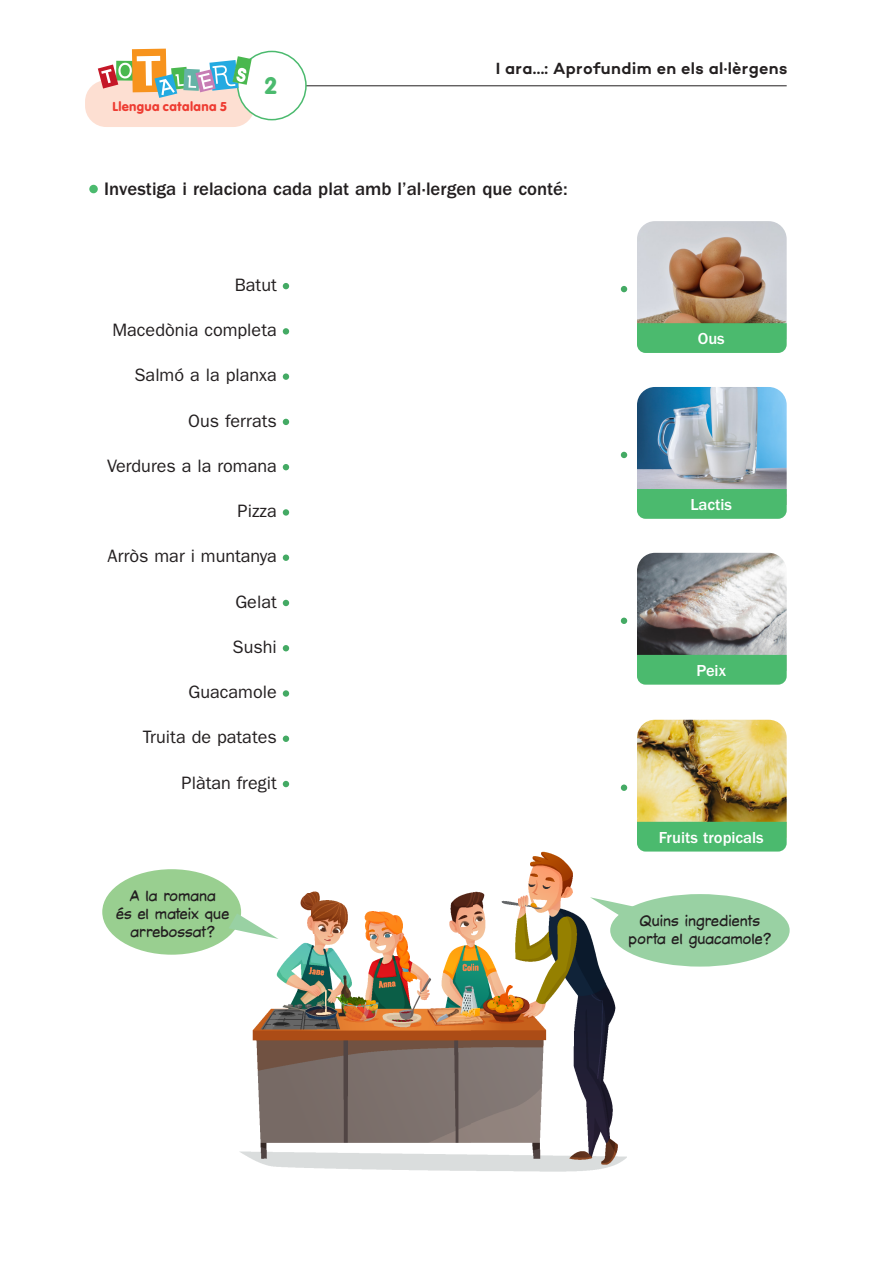
<style>
.page{position:relative;width:893px;height:1263px;background:#fff}
.page>*{position:absolute;margin:0;border:0;box-sizing:border-box;transform-origin:0 0}
.t1{font:25.05px "Vag";color:#4bba6e}
.T-Ordre{font:500 18.75px "Franklin Gothic LT";color:#231f20}
.T-_text_espai_treba{font:18px "Franklin Gothic LT";color:#231f20}
.AD_títol{font:600 16.5px "Campton";letter-spacing:.02em;color:#231f20}
.T-_text_espai_treba-2{font:500 16.5px "Franklin Gothic LT";color:#fff}
.text_informacio{font:15px/18px "CC Dave Gibbons Lower";color:#231f20;text-align:center}
.t2{font:13.5px "Vag";letter-spacing:.02em;color:#ee3b31}
</style>
<div class="page">
<div style="left:89px;top:185px;width:9px;height:8px;background:#4bba6e;border-radius:50%"></div>
<svg style="left:283px;top:283px;width:6px;height:6px"></svg>
<div style="left:283px;top:328px;width:6px;height:7px;background:#44aa64;border-radius:50%"></div>
<div style="left:283px;top:373px;width:6px;height:7px;background:#44aa64;border-radius:50%"></div>
<svg style="left:283px;top:419px;width:6px;height:6px"></svg>
<svg style="left:283px;top:464px;width:6px;height:6px"></svg>
<div style="left:283px;top:509px;width:6px;height:7px;background:#44aa64;border-radius:50%"></div>
<div style="left:283px;top:554px;width:6px;height:7px;background:#44aa64;border-radius:50%"></div>
<svg style="left:283px;top:600px;width:6px;height:6px"></svg>
<svg style="left:283px;top:645px;width:6px;height:6px"></svg>
<div style="left:283px;top:690px;width:6px;height:7px;background:#44aa64;border-radius:50%"></div>
<div style="left:283px;top:735px;width:6px;height:7px;background:#44aa64;border-radius:50%"></div>
<svg style="left:283px;top:781px;width:6px;height:6px"></svg>
<img style="left:637px;top:221px;width:150px;height:102px">
<img style="left:637px;top:387px;width:150px;height:102px">
<img style="left:637px;top:553px;width:150px;height:102px">
<img style="left:637px;top:720px;width:150px;height:102px">
<hr style="left:265px;top:85px;width:522px;height:1px;background:#231f20">
<div style="left:85px;top:80px;width:170px;height:47px;background:#fddfd2;border-radius:21px"></div>
<div style="left:238px;top:51px;width:68px;height:69px;background:#fff;border-radius:50%"></div>
<div style="left:237px;top:51px;width:70px;height:69px;border:2px solid #4bba6e;border-radius:50%"></div>
<svg style="left:98px;top:49px;width:154px;height:49px"></svg>
<div style="left:637px;top:323px;width:150px;height:30px;background:#4bba6e"></div>
<div style="left:637px;top:489px;width:150px;height:30px;background:#4bba6e"></div>
<div style="left:637px;top:655px;width:150px;height:30px;background:#4bba6e"></div>
<div style="left:637px;top:822px;width:150px;height:29px;background:#4bba6e"></div>
<img style="left:239px;top:933px;width:232px;height:238px">
<img style="left:471px;top:892px;width:155px;height:280px">
<img style="left:300px;top:892px;width:172px;height:41px">
<img style="left:528px;top:851px;width:45px;height:41px">
<svg style="left:621px;top:286px;width:6px;height:6px"></svg>
<svg style="left:621px;top:452px;width:6px;height:6px"></svg>
<svg style="left:621px;top:618px;width:6px;height:6px"></svg>
<div style="left:621px;top:784px;width:6px;height:7px;background:#44aa64;border-radius:50%"></div>
<div style="left:610px;top:894px;width:180px;height:72px;background:#99d1a3;border-radius:50%"></div>
<div style="left:102px;top:869px;width:139px;height:86px;background:#99cf90;border-radius:50%"></div>
<svg style="left:229px;top:914px;width:50px;height:25px"></svg>
<svg style="left:590px;top:897px;width:50px;height:26px"></svg>
<p class="t2" style="left:113px;top:98px;width:116px">Llengua catalana 5</p>
<p class="t1" style="left:264px;top:69px;width:15px">2</p>
<p class="AD_títol" style="left:496px;top:57px;width:293px">I ara...: Aprofundim en els al·lèrgens</p>
<p class="T-Ordre" style="left:104px;top:178px;width:465px">Investiga i relaciona cada plat amb l’al·lergen que conté:</p>
<p class="T-_text_espai_treba" style="left:235px;top:274px;width:44px">Batut</p>
<p class="T-_text_espai_treba" style="left:112px;top:320px;width:166px">Macedònia completa</p>
<p class="T-_text_espai_treba" style="left:134px;top:365px;width:144px">Salmó a la planxa</p>
<p class="T-_text_espai_treba" style="left:188px;top:410px;width:90px">Ous ferrats</p>
<p class="T-_text_espai_treba" style="left:107px;top:455px;width:171px">Verdures a la romana</p>
<p class="T-_text_espai_treba" style="left:238px;top:501px;width:41px">Pizza</p>
<p class="T-_text_espai_treba" style="left:108px;top:546px;width:171px">Arròs mar i muntanya</p>
<p class="T-_text_espai_treba" style="left:235px;top:591px;width:43px">Gelat</p>
<p class="T-_text_espai_treba" style="left:233px;top:636px;width:46px">Sushi</p>
<p class="T-_text_espai_treba" style="left:189px;top:682px;width:90px">Guacamole</p>
<p class="T-_text_espai_treba" style="left:143px;top:727px;width:135px">Truita de patates</p>
<p class="T-_text_espai_treba" style="left:182px;top:772px;width:97px">Plàtan fregit</p>
<p class="text_informacio" style="left:116px;top:887px;width:115px">A la romana<br>és el mateix que arrebossat?</p>
<p class="T-_text_espai_treba-2" style="left:698px;top:330px;width:28px">Ous</p>
<p class="T-_text_espai_treba-2" style="left:690px;top:495px;width:43px">Lactis</p>
<p class="T-_text_espai_treba-2" style="left:696px;top:661px;width:31px">Peix</p>
<p class="T-_text_espai_treba-2" style="left:659px;top:828px;width:106px">Fruits tropicals</p>
<p class="text_informacio" style="left:628px;top:912px;width:144px">Quins ingredients porta el guacamole?</p>
</div>
